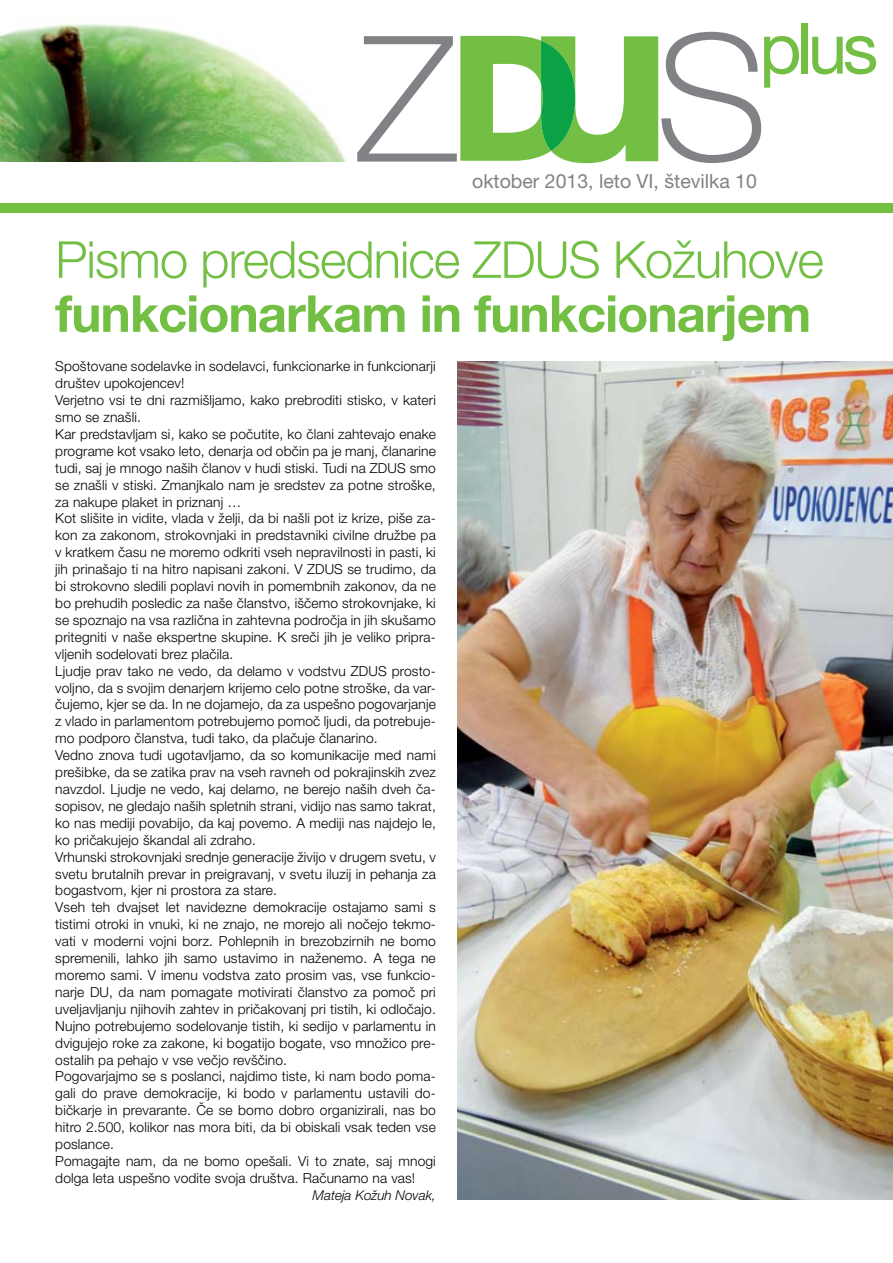
<style>
.page{position:relative;width:893px;height:1263px;background:#fff}
.page>*{position:absolute;margin:0;border:0;box-sizing:border-box;transform-origin:0 0}
.t1{font:300 51px "Helvetica Neue LT Pro";letter-spacing:-.02em;color:#72bf44}
.t2{font:700 51px "Helvetica Neue LT Pro";letter-spacing:-.02em;color:#72bf44}
.t3{font:19.5px "Helvetica Neue LT Pro";color:#808285}
.t4{font:300 13.8px/17px "Helvetica Neue LT Pro";letter-spacing:.01em;color:#000}
.t5{font:italic 300 13.5px "Helvetica Neue LT Pro";color:#000}
</style>
<div class="page">
<img style="left:457px;top:361px;width:436px;height:838px">
<svg style="left:357px;top:32px;width:442px;height:131px"></svg>
<div style="left:802px;top:23px;width:6px;height:51px;background:#72bf44"></div>
<svg style="left:812px;top:36px;width:64px;height:38px"></svg>
<div style="left:0;top:203px;width:893px;height:10px;background:#72bf44"></div>
<img style="left:0;top:24px;width:346px;height:138px">
<h2 class="t3" style="left:472px;top:169px;width:286px">oktober 2013, leto VI, številka 10</h2>
<h1 class="t1" style="left:55px;top:228px;width:770px">Pismo predsednice ZDUS Kožuhove</h1>
<h1 class="t2" style="left:55px;top:282px;width:757px">funkcionarkam in funkcionarjem</h1>
<p class="t4" style="left:55px;top:358px;width:382px">Spoštovane sodelavke in sodelavci, funkcionarke in funkcionarji društev upokojencev!<br>Verjetno vsi te dni razmišljamo, kako prebroditi stisko, v kateri smo se znašli.<br>Kar predstavljam si, kako se počutite, ko člani zahtevajo enake programe kot vsako leto, denarja od občin pa je manj, članarine tudi, saj je mnogo naših članov v hudi stiski. Tudi na ZDUS smo se znašli v stiski. Zmanjkalo nam je sredstev za potne stroške, za nakupe plaket in priznanj …<br>Kot slišite in vidite, vlada v želji, da bi našli pot iz krize, piše za&shy;kon za zakonom, strokovnjaki in predstavniki civilne družbe pa v kratkem času ne moremo odkriti vseh nepravilnosti in pasti, ki jih prinašajo ti na hitro napisani zakoni. V ZDUS se trudimo, da bi strokovno sledili poplavi novih in pomembnih zakonov, da ne bo prehudih posledic za naše članstvo, iščemo strokovnjake, ki se spoznajo na vsa različna in zahtevna področja in jih skušamo pritegniti v naše ekspertne skupine. K sreči jih je veliko pripra&shy;vljenih sodelovati brez plačila.<br>Ljudje prav tako ne vedo, da delamo v vodstvu ZDUS prosto&shy;voljno, da s svojim denarjem krijemo celo potne stroške, da var&shy;čujemo, kjer se da. In ne dojamejo, da za uspešno pogovarjanje z vlado in parlamentom potrebujemo pomoč ljudi, da potrebuje&shy;mo podporo članstva, tudi tako, da plačuje članarino.<br>Vedno znova tudi ugotavljamo, da so komunikacije med nami prešibke, da se zatika prav na vseh ravneh od pokrajinskih zvez navzdol. Ljudje ne vedo, kaj delamo, ne berejo naših dveh ča&shy;sopisov, ne gledajo naših spletnih strani, vidijo nas samo takrat, ko nas mediji povabijo, da kaj povemo. A mediji nas najdejo le, ko pričakujejo škandal ali zdraho.<br>Vrhunski strokovnjaki srednje generacije živijo v drugem svetu, v svetu brutalnih prevar in preigravanj, v svetu iluzij in pehanja za bogastvom, kjer ni prostora za stare.<br>Vseh teh dvajset let navidezne demokracije ostajamo sami s tistimi otroki in vnuki, ki ne znajo, ne morejo ali nočejo tekmo&shy;vati v moderni vojni borz. Pohlepnih in brezobzirnih ne bomo spremenili, lahko jih samo ustavimo in naženemo. A tega ne moremo sami. V imenu vodstva zato prosim vas, vse funkcio&shy;narje DU, da nam pomagate motivirati članstvo za pomoč pri uveljavljanju njihovih zahtev in pričakovanj pri tistih, ki odločajo.<br>Nujno potrebujemo sodelovanje tistih, ki sedijo v parlamentu in dvigujejo roke za zakone, ki bogatijo bogate, vso množico pre&shy;ostalih pa pehajo v vse večjo revščino.<br>Pogovarjajmo se s poslanci, najdimo tiste, ki nam bodo poma&shy;gali do prave demokracije, ki bodo v parlamentu ustavili do&shy;bičkarje in prevarante. Če se bomo dobro organizirali, nas bo hitro 2.500, kolikor nas mora biti, da bi obiskali vsak teden vse poslance.<br>Pomagajte nam, da ne bomo opešali. Vi to znate, saj mnogi dolga leta uspešno vodite svoja društva. Računamo na vas!</p>
<p class="t5" style="left:313px;top:1187px;width:125px">Mateja Kožuh Novak,</p>
</div>
